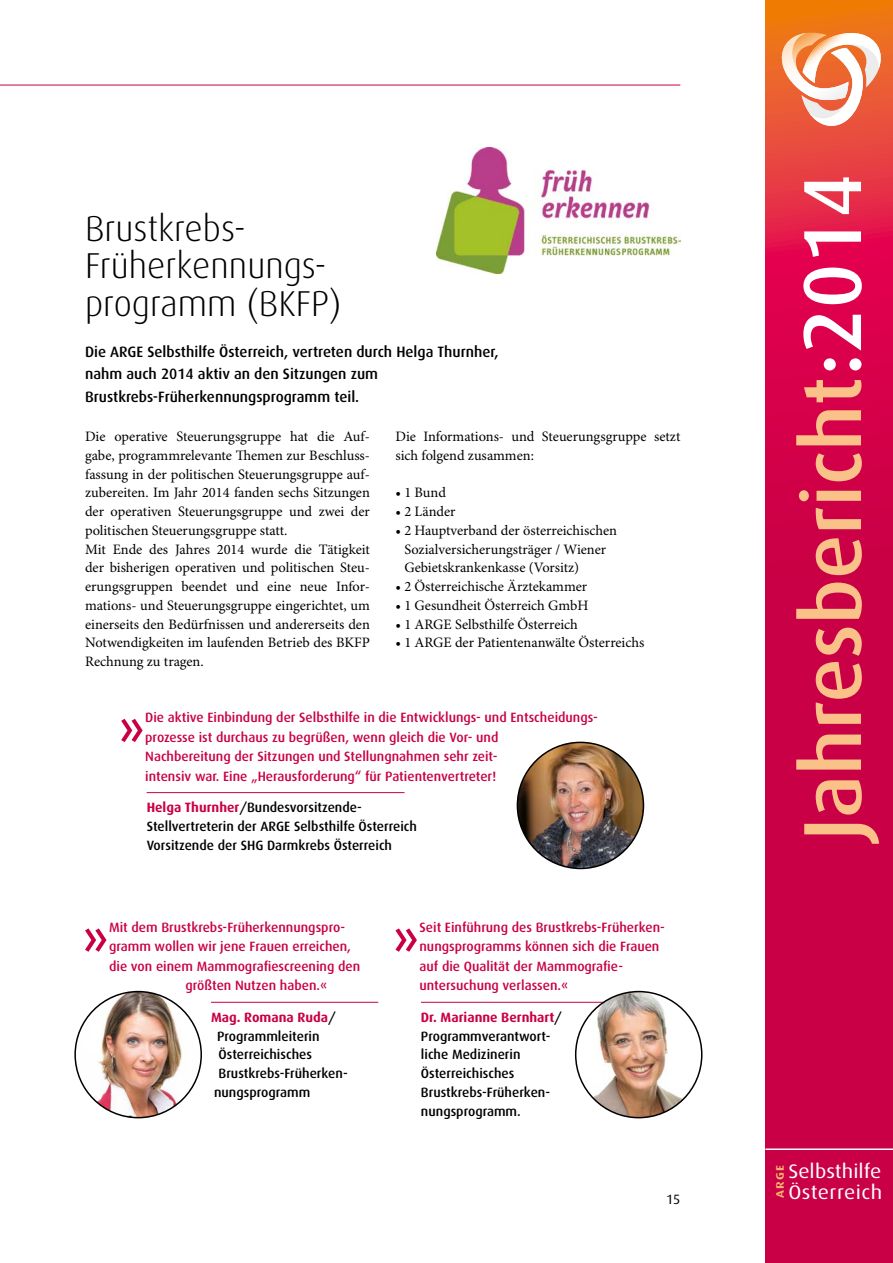
<style>
.page{position:relative;width:893px;height:1263px;background:#fff}
.page>*{position:absolute;margin:0;border:0;box-sizing:border-box;transform-origin:0 0}
.t1{font:500 82.5px "Dax";color:#fac289}
.Zitat-GT{font:500 51.45px "Dax";color:#c90045}
.Überschrift-mittel{font:300 36px/37.5px "Dax";color:#000}
.t2{font:19.65px "Dax";letter-spacing:.005em;color:#fff;scale:1.1 1}
.Vorspann-mittel{font:500 15px/22.5px "Dax";color:#000}
.GT{font:14.4px/18.8px "Minion Pro";color:#000;text-align:justify}
.Zitat-GT-2{font:500 13.5px/19.5px "Dax";color:#c90045}
.Zitat-Name{font:500 13.5px/18.8px "Dax";color:#000}
.Zitat-Name-2{font:700 13.5px "Dax";color:#c90045}
.t3{font:13.5px "Dax";color:#000}
.t4{font:700 10.95px "Dax";color:#f8b470;scale:1.19 1}
.s1{font-weight:700;color:#c90045}
.s2{font-weight:500;color:#000}
.s3{color:#fff}
</style>
<div class="page">
<hr style="left:0;top:85px;width:680px;height:1px;background:#c90045">
<hr style="left:421px;top:1002px;width:183px;height:1px;background:#c90045">
<hr style="left:211px;top:1002px;width:167px;height:1px;background:#c90045">
<img style="left:437px;top:147px;width:243px;height:126px">
<img style="left:75px;top:991px;width:126px;height:127px;border-radius:63px">
<img style="left:576px;top:991px;width:126px;height:127px;border-radius:63px">
<hr style="left:147px;top:792px;width:258px;height:1px;background:#c90045">
<img style="left:517px;top:742px;width:126px;height:126px;border-radius:63px">
<svg style="left:765px;top:0;width:128px;height:1263px;background:#d10a44"></svg>
<svg style="left:781px;top:33px;width:101px;height:93px"></svg>
<hr style="left:765px;top:1148px;width:128px;height:2px;background:#fff">
<p class="Überschrift-mittel" style="left:85px;top:210px;width:258px">Brustkrebs-<br>Früherkennungs&shy;programm (BKFP)</p>
<p class="Vorspann-mittel" style="left:85px;top:340px;width:415px">Die ARGE Selbsthilfe Österreich, vertreten durch Helga Thurnher, nahm auch 2014 aktiv an den Sitzungen zum<br>Brustkrebs-Früherkennungsprogramm teil.</p>
<p class="GT" style="left:85px;top:428px;width:286px">Die operative Steuerungsgruppe hat die Auf&shy;gabe, programmrelevante Themen zur Beschluss&shy;fassung in der politischen Steuerungsgruppe auf&shy;zubereiten. Im Jahr 2014 fanden sechs Sitzungen der operativen Steuerungsgruppe und zwei der politischen Steuerungsgruppe statt.</p>
<p class="GT" style="left:85px;top:540px;width:286px">Mit Ende des Jahres 2014 wurde die Tätigkeit der bisherigen operativen und politischen Steu&shy;erungsgruppen beendet und eine neue Infor&shy;mations- und Steuerungsgruppe eingerichtet, um einerseits den Bedürfnissen und andererseits den Notwendigkeiten im laufenden Betrieb des BKFP Rechnung zu tragen.</p>
<p class="GT" style="left:395px;top:428px;width:286px">Die Informations- und Steuerungsgruppe setzt sich folgend zusammen:</p>
<p class="GT" style="left:395px;top:484px;width:52px">• 1 Bund</p>
<p class="GT" style="left:395px;top:503px;width:62px">• 2 Länder</p>
<p class="GT" style="left:404px;top:521px;width:214px;text-align:left;text-indent:-9px">• 2 Hauptverband der österreichischen<br>Sozialversicherungsträger / Wiener<br>Gebietskrankenkasse (Vorsitz)</p>
<p class="GT" style="left:395px;top:578px;width:193px">• 2 Österreichische Ärztekammer</p>
<p class="GT" style="left:395px;top:596px;width:194px">• 1 Gesundheit Österreich GmbH</p>
<p class="GT" style="left:395px;top:615px;width:184px">• 1 ARGE Selbsthilfe Österreich</p>
<p class="GT" style="left:395px;top:634px;width:250px">• 1 ARGE der Patientenanwälte Österreichs</p>
<p class="Zitat-GT" style="left:118px;top:701px;width:29px">»</p>
<p class="Zitat-GT-2" style="left:145px;top:708px;width:454px">Die aktive Einbindung der Selbsthilfe in die Entwicklungs- und Entscheidungs&shy;prozesse ist durchaus zu begrüßen, wenn gleich die Vor- und<br>Nachbereitung der Sitzungen und Stellungnahmen sehr zeit-<br>intensiv war. Eine „Herausforderung“ für Patientenvertreter!</p>
<p class="Zitat-Name" style="left:147px;top:798px;width:272px"><span class="s1">Helga Thurnher</span>/Bundesvorsitzende-<br>Stellvertreterin der ARGE Selbsthilfe Österreich<br>Vorsitzende der SHG Darmkrebs Österreich</p>
<p class="Zitat-GT-2" style="left:109px;top:917px;width:238px">Mit dem Brustkrebs-Früherkennungspro-</p>
<p class="Zitat-GT-2" style="left:109px;top:937px;width:244px">gramm wollen wir jene Frauen erreichen,</p>
<p class="Zitat-GT-2" style="left:109px;top:956px;width:253px">die von einem Mammografiescreening den</p>
<p class="Zitat-GT-2" style="left:186px;top:976px;width:143px">größten Nutzen haben.«</p>
<p class="Zitat-Name-2" style="left:211px;top:1009px;width:126px">Mag. Romana Ruda<span class="s2">/</span></p>
<p class="Zitat-Name" style="left:217px;top:1026px;width:104px">Programmleiterin</p>
<p class="Zitat-Name" style="left:219px;top:1045px;width:95px">Österreichisches</p>
<p class="Zitat-Name" style="left:219px;top:1064px;width:131px">Brustkrebs-Früherken-</p>
<p class="Zitat-Name" style="left:214px;top:1083px;width:98px">nungsprogramm</p>
<p class="Zitat-GT" style="left:82px;top:911px;width:29px">»</p>
<p class="Zitat-GT" style="left:392px;top:911px;width:29px">»</p>
<p class="Zitat-GT-2" style="left:419px;top:917px;width:247px">Seit Einführung des Brustkrebs-Früherken&shy;nungsprogramms können sich die Frauen auf die Qualität der Mammografie&shy;untersuchung verlassen.«</p>
<p class="Zitat-Name" style="left:421px;top:1008px;width:143px"><span class="s1">Dr. Marianne Bernhart</span>/<br>Programmverantwort&shy;liche Medizinerin<br>Österreichisches<br>Brustkrebs-Früherken&shy;nungsprogramm.</p>
<p class="t3" style="left:666px;top:1192px;width:16px">15</p>
<p class="t1" style="left:786px;top:840px;width:669px;rotate:-90deg">Jahresbericht<span class="s3">:2014</span></p>
<p class="t2" style="left:788px;top:1160px;width:86px">Selbsthilfe</p>
<p class="t4" style="left:774px;top:1198px;width:29px;rotate:-90deg">ARGE</p>
<p class="t2" style="left:788px;top:1181px;width:87px">Österreich</p>
</div>
